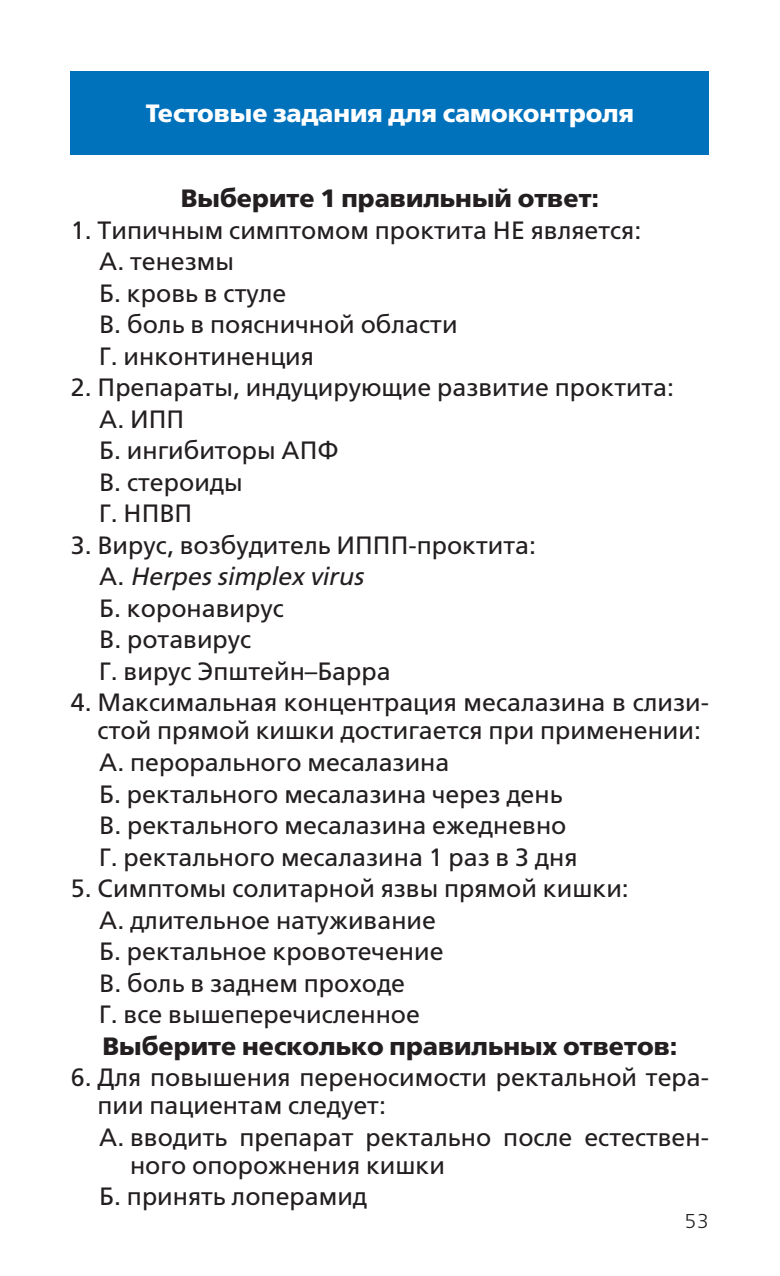
<style>
.page{position:relative;width:780px;height:1276px;background:#fff}
.page>*{position:absolute;margin:0;border:0;box-sizing:border-box;transform-origin:0 0}
.t1{font:25px/31.5px "Free Set";color:#231f20}
.t2{font:700 25px "Free Set";color:#231f20}
.t3{font:700 25px "Free Set";color:#fff}
.t4{font:300 20px "Free Set";color:#231f20}
.s1{font-style:italic}
</style>
<div class="page">
<div style="left:71px;top:71px;width:638px;height:83px;background:#0072bc"></div>
<p class="t3" style="left:146px;top:103px;width:489px">Тестовые задания для самоконтроля</p>
<p class="t2" style="left:181px;top:188px;width:420px">Выберите 1 правильный ответ:</p>
<p class="t1" style="left:99px;top:216px;width:543px;text-indent:-28px">1. Типичным симптомом проктита НЕ является:<br>А. тенезмы<br>Б. кровь в стуле<br>В. боль в поясничной области<br>Г. инконтиненция</p>
<p class="t1" style="left:99px;top:374px;width:576px;text-indent:-28px">2. Препараты, индуцирующие развитие проктита:<br>А. ИПП<br>Б. ингибиторы АПФ<br>В. стероиды<br>Г. НПВП</p>
<p class="t1" style="left:99px;top:532px;width:438px;text-indent:-28px">3. Вирус, возбудитель ИППП-проктита:<br>А. <span class="s1">Herpes simplex virus<br></span>Б. коронавирус<br>В. ротавирус<br>Г. вирус Эпштейн–Барра</p>
<p class="t1" style="left:98px;top:691px;width:613px;line-height:28px;text-indent:-27px">4. Максимальная концентрация месалазина в слизи&shy;стой прямой кишки достигается при применении:</p>
<p class="t1" style="left:99px;top:749px;width:479px">А. перорального месалазина<br>Б. ректального месалазина через день В. ректального месалазина ежедневно Г. ректального месалазина 1 раз в 3 дня</p>
<p class="t1" style="left:99px;top:875px;width:531px;text-indent:-28px">5. Симптомы солитарной язвы прямой кишки:<br>А. длительное натуживание<br>Б. ректальное кровотечение<br>В. боль в заднем проходе<br>Г. все вышеперечисленное</p>
<p class="t2" style="left:102px;top:1036px;width:576px">Выберите несколько правильных ответов:</p>
<p class="t1" style="left:98px;top:1065px;width:613px;line-height:28px;text-indent:-27px">6. Для повышения переносимости ректальной тера&shy;пии пациентам следует:</p>
<p class="t1" style="left:130px;top:1125px;width:580px;line-height:28px;text-indent:-31px">А. вводить препарат ректально после естествен&shy;ного опорожнения кишки</p>
<p class="t1" style="left:99px;top:1183px;width:269px">Б. принять лоперамид</p>
<p class="t4" style="left:684px;top:1213px;width:26px">53</p>
</div>
